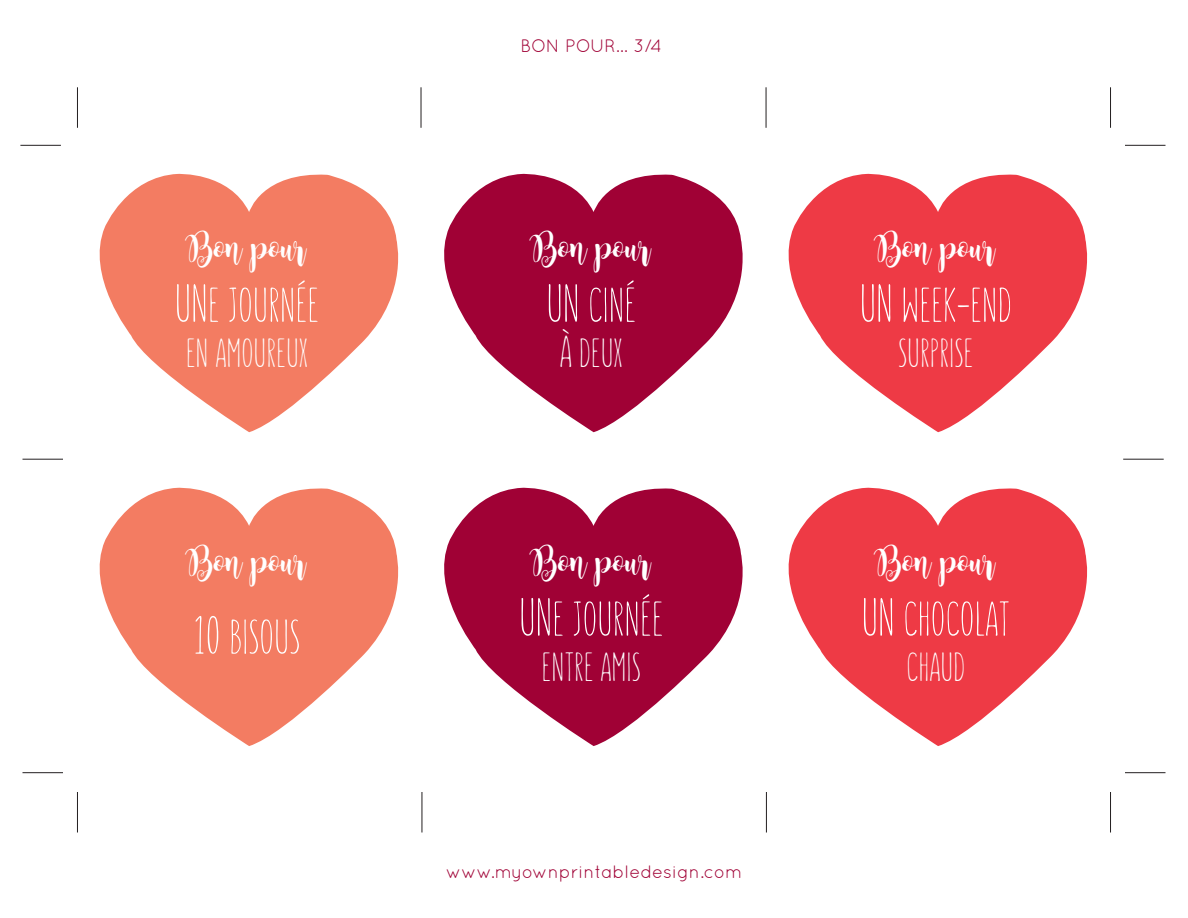
<style>
.page{position:relative;width:1188px;height:918px;background:#fff}
.page>*{position:absolute;margin:0;border:0;box-sizing:border-box;transform-origin:0 0}
.t1{font:54px "SUNN";color:#fff}
.t2{font:45px "SUNN";color:#fff}
.t3{font:27px "Magnolia Sky";letter-spacing:-.07em;color:#fff}
.t4{font:18px "Quicksand";color:#a00135}
</style>
<div class="page">
<svg style="left:99px;top:173px;width:300px;height:259px;fill:#f37c62"></svg>
<svg style="left:444px;top:173px;width:299px;height:259px;fill:#a00135"></svg>
<svg style="left:788px;top:173px;width:300px;height:259px;fill:#ee3a45"></svg>
<svg style="left:99px;top:487px;width:300px;height:259px;fill:#f37c62"></svg>
<svg style="left:444px;top:487px;width:299px;height:259px;fill:#a00135"></svg>
<svg style="left:788px;top:487px;width:300px;height:259px;fill:#ee3a45"></svg>
<hr style="left:421px;top:87px;width:1px;height:41px;background:#231f20">
<hr style="left:766px;top:87px;width:1px;height:41px;background:#231f20">
<hr style="left:1110px;top:87px;width:1px;height:41px;background:#231f20">
<hr style="left:1110px;top:792px;width:1px;height:40px;background:#231f20">
<hr style="left:766px;top:792px;width:1px;height:40px;background:#231f20">
<hr style="left:422px;top:792px;width:1px;height:40px;background:#231f20">
<hr style="left:77px;top:792px;width:1px;height:40px;background:#231f20">
<hr style="left:20px;top:145px;width:41px;height:1px;background:#231f20">
<hr style="left:77px;top:87px;width:1px;height:41px;background:#231f20">
<hr style="left:22px;top:459px;width:41px;height:1px;background:#231f20">
<hr style="left:22px;top:772px;width:41px;height:1px;background:#231f20">
<hr style="left:1125px;top:772px;width:41px;height:1px;background:#231f20">
<hr style="left:1123px;top:459px;width:41px;height:1px;background:#231f20">
<hr style="left:1125px;top:145px;width:41px;height:1px;background:#231f20">
<p class="t3" style="left:189px;top:234px;width:116px">Bon pour</p>
<p class="t1" style="left:175px;top:275px;width:146px">UNe journée</p>
<p class="t2" style="left:186px;top:327px;width:124px">en amoureux</p>
<p class="t3" style="left:189px;top:548px;width:116px">Bon pour</p>
<p class="t1" style="left:193px;top:606px;width:108px">10 bisous</p>
<p class="t4" style="left:520px;top:36px;width:143px">BON POUR... 3/4</p>
<p class="t3" style="left:534px;top:234px;width:116px">Bon pour</p>
<p class="t1" style="left:546px;top:275px;width:91px">UN ciné</p>
<p class="t2" style="left:560px;top:327px;width:64px">à deux</p>
<p class="t3" style="left:534px;top:548px;width:116px">Bon pour</p>
<p class="t1" style="left:519px;top:588px;width:146px">UNe journée</p>
<p class="t2" style="left:542px;top:641px;width:101px">entre amis</p>
<p class="t4" style="left:446px;top:861px;width:298px">www.myownprintabledesign.com</p>
<p class="t3" style="left:878px;top:234px;width:116px">Bon pour</p>
<p class="t1" style="left:860px;top:275px;width:154px">UN week-end</p>
<p class="t2" style="left:898px;top:327px;width:77px">surprise</p>
<p class="t3" style="left:878px;top:548px;width:116px">Bon pour</p>
<p class="t1" style="left:862px;top:588px;width:150px">UN chocolat</p>
<p class="t2" style="left:906px;top:641px;width:60px">chaud</p>
</div>
